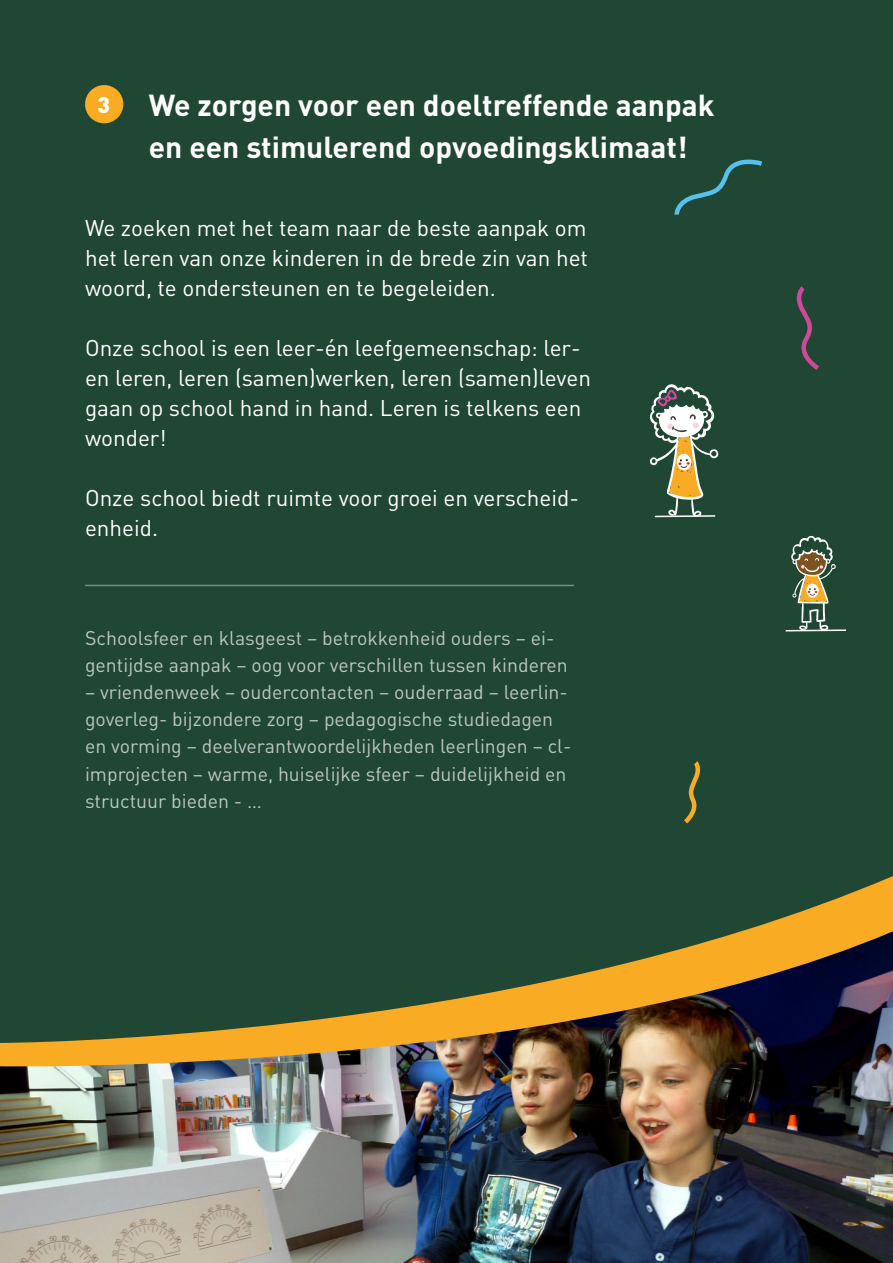
<style>
.page{position:relative;width:893px;height:1263px;background:#204634}
.page>*{position:absolute;margin:0;border:0;box-sizing:border-box;transform-origin:0 0}
.Titel{font:700 30px/42px "DIN Pro";color:#fff}
.Subtekst{font:22.5px/30px "DIN Pro";color:#fff}
.bol{font:900 22.5px "DIN Pro";color:#fff}
.t1{font:19.5px/27px "DIN Pro";color:#fff}
</style>
<div class="page">
<hr style="left:85px;top:585px;width:489px;height:1px;background:#fff">
<div style="left:85px;top:85px;width:38px;height:38px;background:#f8ab23;border-radius:50%"></div>
<svg style="left:796px;top:286px;width:23px;height:84px"></svg>
<svg style="left:684px;top:761px;width:17px;height:63px"></svg>
<svg style="left:674px;top:159px;width:88px;height:56px"></svg>
<svg style="left:649px;top:384px;width:70px;height:134px"></svg>
<svg style="left:785px;top:536px;width:62px;height:96px"></svg>
<svg style="left:742px;top:876px;width:151px;height:55px"></svg>
<img style="left:0;top:931px;width:893px;height:332px">
<p class="bol" style="left:98px;top:89px;width:14px">3</p>
<p class="Titel" style="left:149px;top:83px;width:567px">We zorgen voor een doeltreffende aanpak en een stimulerend opvoedingsklimaat!</p>
<p class="Subtekst" style="left:85px;top:212px;width:505px;text-align:justify">We zoeken met het team naar de beste aanpak om het leren van onze kinderen in de brede zin van het woord, te ondersteunen en te begeleiden.</p>
<p class="Subtekst" style="left:85px;top:332px;width:507px">Onze school is een leer-én leefgemeenschap: ler&shy;en leren, leren (samen)werken, leren (samen)leven gaan op school hand in hand. Leren is telkens een wonder!</p>
<p class="Subtekst" style="left:85px;top:482px;width:496px">Onze school biedt ruimte voor groei en verscheid&shy;enheid.</p>
<p class="t1" style="left:85px;top:624px;width:484px">Schoolsfeer en klasgeest – betrokkenheid ouders – ei&shy;gentijdse aanpak – oog voor verschillen tussen kinderen</p>
<p class="t1" style="left:85px;top:678px;width:488px">– vriendenweek – oudercontacten – ouderraad – leerlin&shy;goverleg- bijzondere zorg – pedagogische studiedagen en vorming – deelverantwoordelijkheden leerlingen – cl&shy;improjecten – warme, huiselijke sfeer – duidelijkheid en structuur bieden - …</p>
</div>
